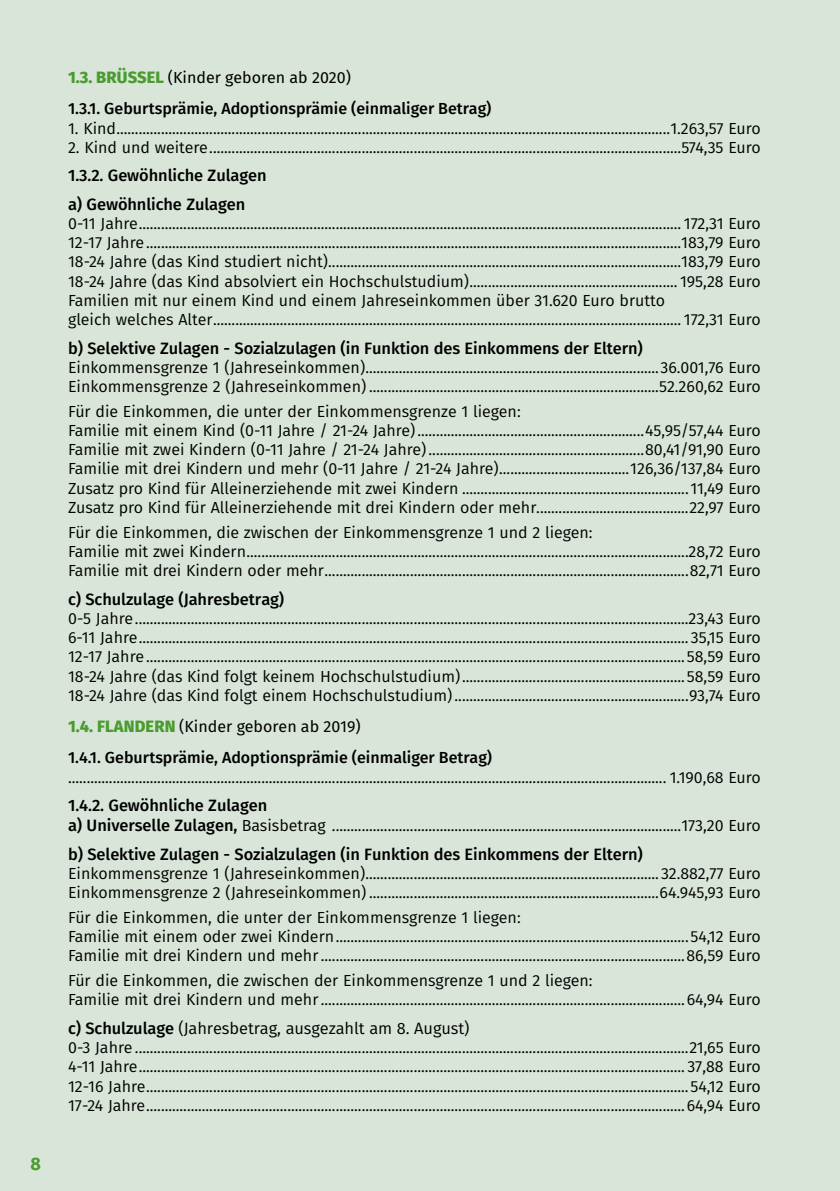
<style>
.page{position:relative;width:840px;height:1191px;background:#fff}
.page>*{position:absolute;margin:0;border:0;box-sizing:border-box;transform-origin:0 0}
.t1{font:700 18px "Fira Sans";color:#4a9c2f}
.t2{font:500 16.4px/28.6px "Fira Sans";letter-spacing:-.005em;color:#000}
.t3{font:16.4px "Fira Sans";letter-spacing:-.005em;color:#000}
.t4{font:16px/19.2px "Fira Sans";color:#000}
.t5{font:500 16px/31.4px "Fira Sans";color:#000}
.s1{font-weight:800;font-size:16.4px;color:#4a9c2f}
.s2{font-weight:400}
.s3{font-weight:500;font-size:16.4px}
.s4{font-weight:500}
</style>
<div class="page">
<div style="left:0;top:0;width:839px;height:1191px;background:#d8e5d8"></div>
<p class="t1" style="left:30px;top:1148px;width:12px">8</p>
<p class="t5" style="left:68px;top:61px;width:424px"><span class="s1">1.3. BRÜSSEL</span> <span class="s2">(Kinder geboren ab 2020)<br></span>1.3.1. Geburtsprämie, Adoptionsprämie (einmaliger Betrag)</p>
<p class="t4" style="left:68px;top:118px;width:693px">1. Kind.....................................................................................................................................................1.263,57 Euro</p>
<p class="t4" style="left:68px;top:137px;width:694px">2. Kind und weitere...............................................................................................................................574,35 Euro</p>
<p class="t2" style="left:68px;top:160px;width:200px">1.3.2. Gewöhnliche Zulagen a) Gewöhnliche Zulagen</p>
<p class="t4" style="left:68px;top:213px;width:693px">0-11 Jahre.................................................................................................................................................. 172,31 Euro 12-17 Jahre................................................................................................................................................183,79 Euro 18-24 Jahre (das Kind studiert nicht)...............................................................................................183,79 Euro 18-24 Jahre (das Kind absolviert ein Hochschulstudium)........................................................ 195,28 Euro Familien mit nur einem Kind und einem Jahreseinkommen über 31.620 Euro brutto<br>gleich welches Alter.............................................................................................................................. 172,31 Euro</p>
<p class="t2" style="left:68px;top:333px;width:576px">b) Selektive Zulagen - Sozialzulagen (in Funktion des Einkommens der Eltern)</p>
<p class="t4" style="left:68px;top:357px;width:694px">Einkommensgrenze 1 (Jahreseinkommen)...............................................................................36.001,76 Euro<br>Einkommensgrenze 2 (Jahreseinkommen) ..............................................................................52.260,62 Euro</p>
<p class="t4" style="left:68px;top:401px;width:694px">Für die Einkommen, die unter der Einkommensgrenze 1 liegen:<br>Familie mit einem Kind (0-11 Jahre / 21-24 Jahre).............................................................45,95/57,44 Euro Familie mit zwei Kindern (0-11 Jahre / 21-24 Jahre)..........................................................80,41/91,90 Euro Familie mit drei Kindern und mehr (0-11 Jahre / 21-24 Jahre)...................................126,36/137,84 Euro Zusatz pro Kind für Alleinerziehende mit zwei Kindern .............................................................11,49 Euro Zusatz pro Kind für Alleinerziehende mit drei Kindern oder mehr.........................................22,97 Euro</p>
<p class="t4" style="left:68px;top:522px;width:694px">Für die Einkommen, die zwischen der Einkommensgrenze 1 und 2 liegen:<br>Familie mit zwei Kindern.......................................................................................................................28,72 Euro<br>Familie mit drei Kindern oder mehr..................................................................................................82,71 Euro</p>
<p class="t2" style="left:68px;top:584px;width:217px">c) Schulzulage (Jahresbetrag)</p>
<p class="t4" style="left:68px;top:608px;width:694px;text-align:justify">0-5 Jahre.....................................................................................................................................................23,43 Euro 6-11 Jahre.................................................................................................................................................... 35,15 Euro 12-17 Jahre.................................................................................................................................................58,59 Euro 18-24 Jahre (das Kind folgt keinem Hochschulstudium)............................................................58,59 Euro 18-24 Jahre (das Kind folgt einem Hochschulstudium)...............................................................93,74 Euro</p>
<p class="t5" style="left:68px;top:710px;width:425px"><span class="s1">1.4. FLANDERN</span> <span class="s2">(Kinder geboren ab 2019)<br></span>1.4.1. Geburtsprämie, Adoptionsprämie (einmaliger Betrag)</p>
<p class="t4" style="left:68px;top:767px;width:693px">................................................................................................................................................................. 1.190,68 Euro</p>
<p class="t2" style="left:68px;top:790px;width:200px">1.4.2. Gewöhnliche Zulagen</p>
<p class="t4" style="left:68px;top:815px;width:694px"><span class="s3">a) Universelle Zulagen,</span> Basisbetrag ..............................................................................................173,20 Euro</p>
<p class="t2" style="left:68px;top:839px;width:576px">b) Selektive Zulagen - Sozialzulagen (in Funktion des Einkommens der Eltern)</p>
<p class="t4" style="left:68px;top:863px;width:694px">Einkommensgrenze 1 (Jahreseinkommen)............................................................................... 32.882,77 Euro<br>Einkommensgrenze 2 (Jahreseinkommen) ..............................................................................64.945,93 Euro</p>
<p class="t4" style="left:68px;top:907px;width:693px">Für die Einkommen, die unter der Einkommensgrenze 1 liegen:<br>Familie mit einem oder zwei Kindern...............................................................................................54,12 Euro<br>Familie mit drei Kindern und mehr..................................................................................................86,59 Euro</p>
<p class="t4" style="left:68px;top:970px;width:694px">Für die Einkommen, die zwischen der Einkommensgrenze 1 und 2 liegen:<br>Familie mit drei Kindern und mehr..................................................................................................64,94 Euro</p>
<p class="t3" style="left:68px;top:1016px;width:402px"><span class="s4">c) Schulzulage</span> (Jahresbetrag, ausgezahlt am 8. August)</p>
<p class="t4" style="left:68px;top:1037px;width:694px;text-align:justify">0-3 Jahre .....................................................................................................................................................21,65 Euro 4-11 Jahre................................................................................................................................................... 37,88 Euro 12-16 Jahre..................................................................................................................................................54,12 Euro 17-24 Jahre.................................................................................................................................................64,94 Euro</p>
</div>
